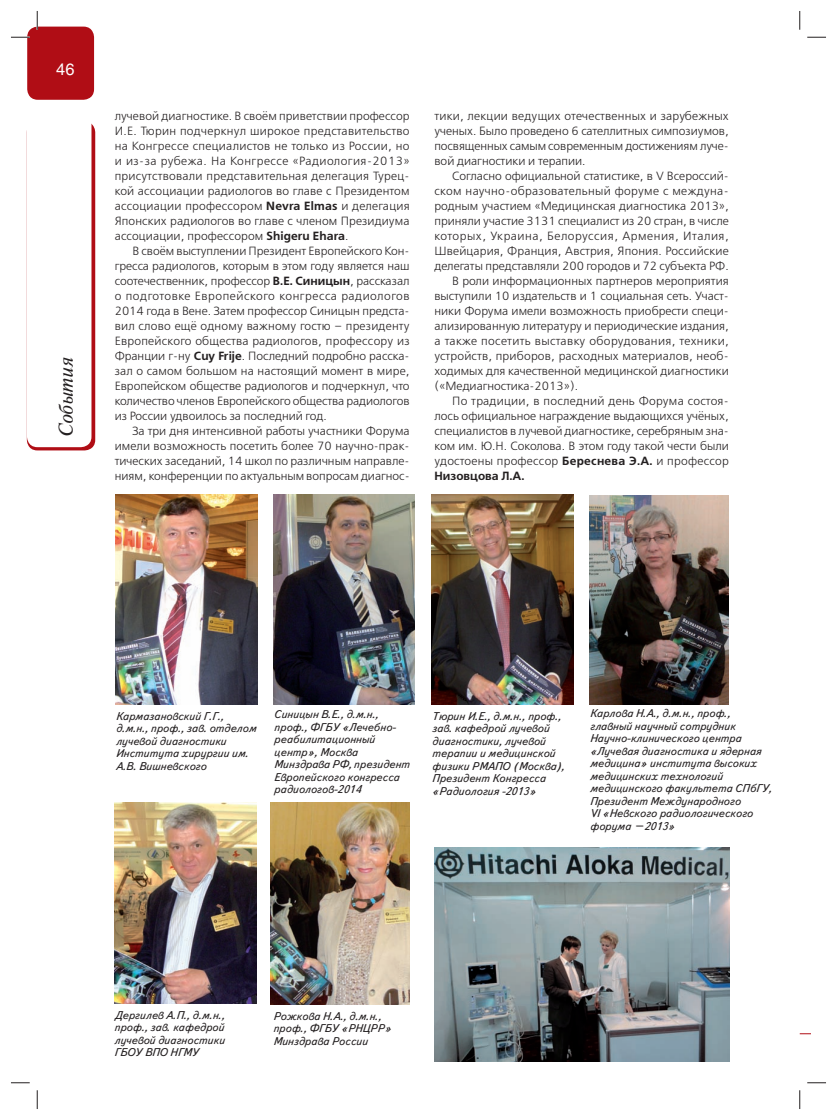
<style>
.page{position:relative;width:837px;height:1120px;background:#fff}
.page>*{position:absolute;margin:0;border:0;box-sizing:border-box;transform-origin:0 0}
.t1{font:italic 20px "Newton C";color:#231f20}
.t2{font:16.25px "Helios";color:#fff}
.t3{font:11.88px/15px "Free Set C";color:#231f20;text-align:justify}
.t4{font:11.88px "Free Set C";letter-spacing:.03em;color:#231f20}
.t5{font:11.88px "Free Set C";letter-spacing:.02em;color:#231f20}
.t6{font:11.88px "Free Set C";letter-spacing:.045em;color:#231f20}
.t7{font:700 11.88px "Free Set C";color:#231f20}
.t8{font:italic 11.25px/12.5px "Text Book C";color:#231f20}
.s1{font-weight:700}
</style>
<div class="page">
<svg style="left:27px;top:122px;width:68px;height:328px"></svg>
<div style="left:27px;top:113px;width:64px;height:334px;background:#fff;border-radius:11px"></div>
<div style="left:27px;top:27px;width:67px;height:73px;background:#b00d15;border-radius:11px"></div>
<img style="left:434px;top:847px;width:295px;height:214px">
<img style="left:114px;top:803px;width:143px;height:200px">
<img style="left:589px;top:495px;width:139px;height:210px">
<img style="left:115px;top:495px;width:142px;height:210px">
<img style="left:274px;top:495px;width:141px;height:210px">
<img style="left:432px;top:495px;width:141px;height:210px">
<img style="left:271px;top:803px;width:138px;height:202px">
<svg style="left:11px;top:36px;width:19px;height:2px"></svg>
<svg style="left:807px;top:36px;width:18px;height:2px"></svg>
<svg style="left:11px;top:1082px;width:19px;height:1px"></svg>
<svg style="left:807px;top:1082px;width:18px;height:1px"></svg>
<svg style="left:36px;top:11px;width:2px;height:19px"></svg>
<svg style="left:36px;top:1090px;width:2px;height:19px"></svg>
<svg style="left:799px;top:11px;width:1px;height:19px"></svg>
<svg style="left:799px;top:1090px;width:1px;height:19px"></svg>
<h2 class="t2" style="left:56px;top:59px;width:20px">46</h2>
<h1 class="t1" style="left:55px;top:438px;width:82px;rotate:-90deg">События</h1>
<p class="t3" style="left:115px;top:109px;width:296px">лучевой диагностике. В своём приветствии профессор И.Е. Тюрин подчеркнул широкое представительство на Конгрессе специалистов не только из России, но и из-за рубежа. На Конгрессе «Радиология-2013» присутствовали представительная делегация Турец&shy;кой ассоциации радиологов во главе с Президентом ассоциации профессором <span class="s1">Nevra Elmas</span> и делегация Японских радиологов во главе с членом Президиума ассоциации, профессором <span class="s1">Shigeru Ehara</span>.</p>
<p class="t3" style="left:115px;top:244px;width:296px;text-indent:18px">В своём выступлении Президент Европейского Кон&shy;гресса радиологов, которым в этом году является наш соотечественник, профессор <span class="s1">В.Е. Синицын</span>, рассказал о подготовке Европейского конгресса радиологов 2014 года в Вене. Затем профессор Синицын предста&shy;вил слово ещё одному важному гостю – президенту Европейского общества радиологов, профессору из Франции г-ну <span class="s1">Cuy Frije</span>. Последний подробно расска&shy;зал о самом большом на настоящий момент в мире, Европейском обществе радиологов и подчеркнул, что количество членов Европейского общества радиологов из России удвоилось за последний год.</p>
<p class="t3" style="left:115px;top:424px;width:296px;text-indent:18px">За три дня интенсивной работы участники Форума имели возможность посетить более 70 научно-прак&shy;тических заседаний, 14 школ по различным направле&shy;ниям, конференции по актуальным вопросам диагнос-</p>
<p class="t3" style="left:434px;top:109px;width:296px">тики, лекции ведущих отечественных и зарубежных ученых. Было проведено 6 сателлитных симпозиумов, посвященных самым современным достижениям луче&shy;вой диагностики и терапии.</p>
<p class="t3" style="left:452px;top:169px;width:278px">Согласно официальной статистике, в V Всероссий-</p>
<p class="t4" style="left:434px;top:186px;width:296px">ском научно-образовательный форуме с междуна-</p>
<p class="t3" style="left:434px;top:199px;width:296px">родным участием «Медицинская диагностика 2013»,</p>
<p class="t3" style="left:434px;top:214px;width:296px">приняли участие 3131 специалист из 20 стран, в числе</p>
<p class="t6" style="left:434px;top:231px;width:296px">которых, Украина, Белоруссия, Армения, Италия,</p>
<p class="t3" style="left:434px;top:244px;width:296px">Швейцария, Франция, Австрия, Япония. Российские</p>
<p class="t3" style="left:434px;top:259px;width:296px">делегаты представляли 200 городов и 72 субъекта РФ.</p>
<p class="t3" style="left:452px;top:274px;width:278px">В роли информационных партнеров мероприятия</p>
<p class="t3" style="left:434px;top:289px;width:296px">выступили 10 издательств и 1 социальная сеть. Участ-</p>
<p class="t3" style="left:434px;top:304px;width:296px">ники Форума имели возможность приобрести специ-</p>
<p class="t3" style="left:434px;top:319px;width:296px">ализированную литературу и периодические издания,</p>
<p class="t4" style="left:434px;top:336px;width:296px">а также посетить выставку оборудования, техники,</p>
<p class="t3" style="left:434px;top:349px;width:296px">устройств, приборов, расходных материалов, необ-</p>
<p class="t3" style="left:434px;top:364px;width:296px">ходимых для качественной медицинской диагностики</p>
<p class="t3" style="left:434px;top:379px;width:145px">(«Медиагностика-2013»).</p>
<p class="t5" style="left:452px;top:396px;width:278px">По традиции, в последний день Форума состоя-</p>
<p class="t3" style="left:434px;top:409px;width:296px">лось официальное награждение выдающихся учёных,</p>
<p class="t3" style="left:434px;top:424px;width:296px">специалистов в лучевой диагностике, серебряным зна-</p>
<p class="t3" style="left:434px;top:439px;width:296px">ком им. Ю.Н. Соколова. В этом году такой чести были</p>
<p class="t5" style="left:434px;top:456px;width:296px">удостоены профессор <span class="s1">Береснева Э.А.</span> и профессор</p>
<p class="t7" style="left:434px;top:471px;width:92px">Низовцова Л.А.</p>
<p class="t8" style="left:116px;top:710px;width:142px">Кармазановский Г.Г., д.м.н., проф., зав. отделом лучевой диагностики<br>Института хирургии им.<br>А.В. Вишневского</p>
<p class="t8" style="left:274px;top:709px;width:137px">Синицын В.Е., д.м.н., проф., ФГБУ «Лечебно&shy;реабилитационный центр», Москва<br>Минздрава РФ, президент<br>Европейского конгресса радиологов-2014</p>
<p class="t8" style="left:432px;top:711px;width:134px">Тюрин И.Е., д.м.н., проф., зав. кафедрой лучевой диагностики, лучевой терапии и медицинской физики РМАПО (Москва),<br>Президент Конгресса «Радиология -2013»</p>
<p class="t8" style="left:589px;top:708px;width:183px">Карлова Н.А., д.м.н., проф., главный научный сотрудник<br>Научно-клинического центра «Лучевая диагностика и ядерная медицина» института высоких медицинских технологий медицинского факультета СПбГУ,<br>Президент Международного<br>VI «Невского радиологического форума –2013»</p>
<p class="t8" style="left:114px;top:1009px;width:112px;text-align:justify">Дергилев А.П., д.м.н., проф., зав. кафедрой лучевой диагностики ГБОУ ВПО НГМУ</p>
<p class="t8" style="left:273px;top:1011px;width:120px">Рожкова Н.А., д.м.н., проф., ФГБУ «РНЦРР»<br>Минздрава России</p>
</div>
